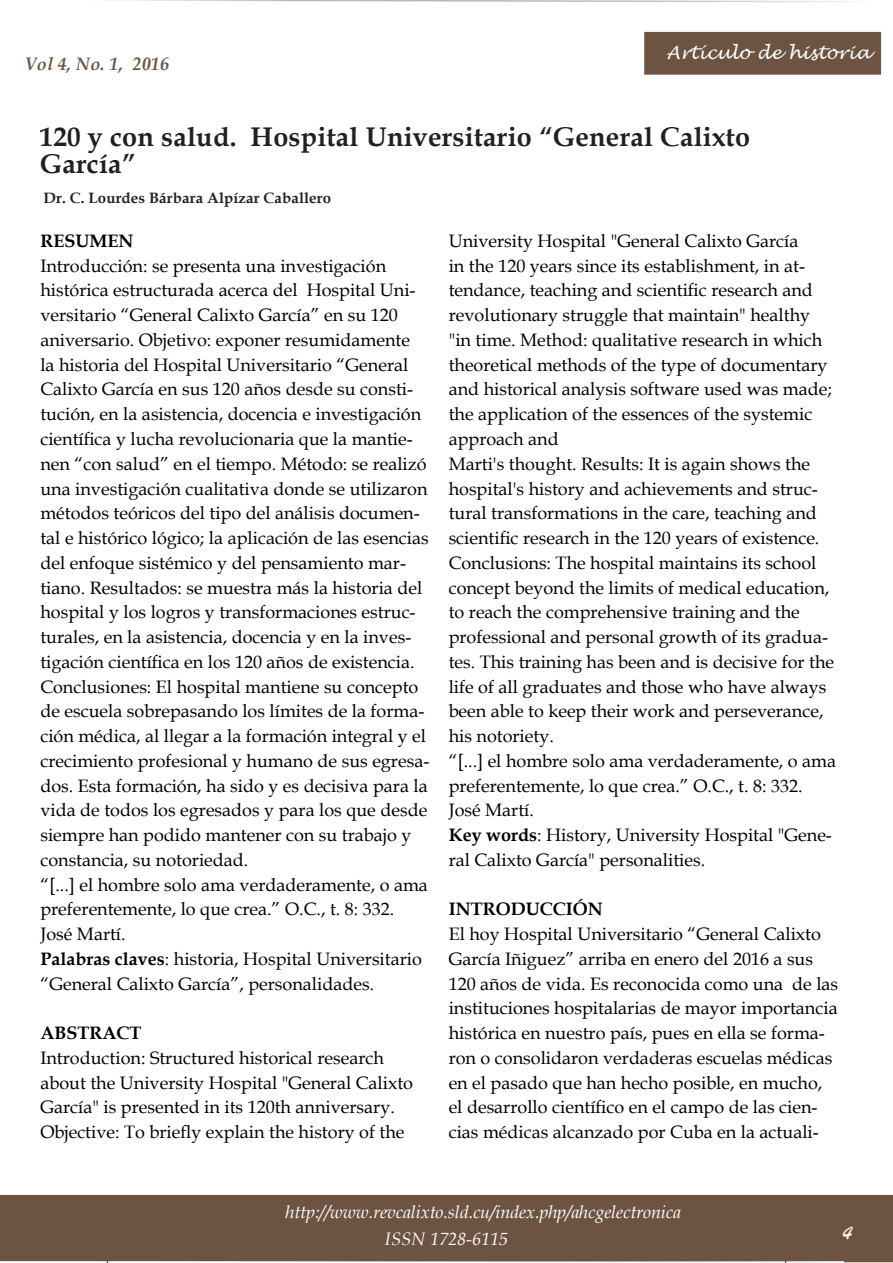
<style>
.page{position:relative;width:893px;height:1263px;background:#fff}
.page>*{position:absolute;margin:0;border:0;box-sizing:border-box;transform-origin:0 0}
.t1{font:700 27px/27px "Book Antiqua";letter-spacing:.01em;color:#231f20}
.t2{font:21px "Brush Script";color:#fff}
.t3{font:18px/24.8px "Book Antiqua";color:#000}
.t4{font:italic 18px/27px "Book Antiqua";letter-spacing:-.005em;color:#fff}
.t5{font:700 18px "Book Antiqua";color:#000}
.t6{font:italic 18px "Lucida Handwriting";letter-spacing:.01em;color:#fff}
.t7{font:italic 700 18px "Book Antiqua";letter-spacing:.01em;color:#6d5442}
.t8{font:700 15px "Book Antiqua";letter-spacing:.01em;color:#231f20}
.s1{font-weight:700}
</style>
<div class="page">
<div style="left:0;top:1195px;width:893px;height:66px;background:#6d5442"></div>
<svg style="left:107px;top:1258px;width:679px;height:5px"></svg>
<svg style="left:844px;top:1199px;width:49px;height:63px"></svg>
<div style="left:644px;top:32px;width:237px;height:43px;background:#6d5442;border:2px solid #6d5442"></div>
<div style="left:830px;top:1225px;width:49px;height:31px;background:#6d5442"></div>
<p class="t7" style="left:25px;top:52px;width:146px">Vol 4, No. 1, 2016</p>
<p class="t6" style="left:666px;top:42px;width:205px">Artículo de historia</p>
<h1 class="t1" style="left:40px;top:123px;width:712px">120 y con salud. Hospital Universitario “General Calixto<br>García”</h1>
<p class="t8" style="left:44px;top:188px;width:289px">Dr. C. Lourdes Bárbara Alpízar Caballero</p>
<p class="t5" style="left:40px;top:229px;width:94px">RESUMEN</p>
<p class="t3" style="left:40px;top:253px;width:390px">Introducción: se presenta una investigación histórica estructurada acerca del Hospital Uni&shy;versitario “General Calixto García” en su 120 aniversario. Objetivo: exponer resumidamente<br>la historia del Hospital Universitario “General Calixto García en sus 120 años desde su consti&shy;tución, en la asistencia, docencia e investigación científica y lucha revolucionaria que la mantie&shy;nen “con salud” en el tiempo. Método: se realizó una investigación cualitativa donde se utilizaron métodos teóricos del tipo del análisis documen&shy;tal e histórico lógico; la aplicación de las esencias del enfoque sistémico y del pensamiento mar&shy;tiano. Resultados: se muestra más la historia del hospital y los logros y transformaciones estruc&shy;turales, en la asistencia, docencia y en la inves&shy;tigación científica en los 120 años de existencia.<br>Conclusiones: El hospital mantiene su concepto de escuela sobrepasando los límites de la forma&shy;ción médica, al llegar a la formación integral y el crecimiento profesional y humano de sus egresa&shy;dos. Esta formación, ha sido y es decisiva para la vida de todos los egresados y para los que desde siempre han podido mantener con su trabajo y constancia, su notoriedad.<br>“[...] el hombre solo ama verdaderamente, o ama preferentemente, lo que crea.” O.C., t. 8: 332.<br>José Martí.<br><span class="s1">Palabras claves</span>: historia, Hospital Universitario “General Calixto García”, personalidades.</p>
<p class="t5" style="left:40px;top:1021px;width:103px">ABSTRACT</p>
<p class="t3" style="left:40px;top:1045px;width:374px">Introduction: Structured historical research about the University Hospital "General Calixto García" is presented in its 120th anniversary.<br>Objective: To briefly explain the history of the</p>
<p class="t3" style="left:449px;top:228px;width:389px">University Hospital "General Calixto García<br>in the 120 years since its establishment, in at&shy;tendance, teaching and scientific research and revolutionary struggle that maintain" healthy "in time. Method: qualitative research in which theoretical methods of the type of documentary and historical analysis software used was made; the application of the essences of the systemic approach and<br>Marti's thought. Results: It is again shows the hospital's history and achievements and struc&shy;tural transformations in the care, teaching and scientific research in the 120 years of existence.<br>Conclusions: The hospital maintains its school concept beyond the limits of medical education, to reach the comprehensive training and the professional and personal growth of its gradua&shy;tes. This training has been and is decisive for the life of all graduates and those who have always been able to keep their work and perseverance, his notoriety.<br>“[...] el hombre solo ama verdaderamente, o ama preferentemente, lo que crea.” O.C., t. 8: 332.<br>José Martí.<br><span class="s1">Key words</span>: History, University Hospital "Gene&shy;ral Calixto García" personalities.</p>
<p class="t5" style="left:449px;top:897px;width:155px">INTRODUCCIÓN</p>
<p class="t3" style="left:449px;top:921px;width:391px">El hoy Hospital Universitario “General Calixto García Iñiguez” arriba en enero del 2016 a sus 120 años de vida. Es reconocida como una de las instituciones hospitalarias de mayor importancia histórica en nuestro país, pues en ella se forma&shy;ron o consolidaron verdaderas escuelas médicas en el pasado que han hecho posible, en mucho, el desarrollo científico en el campo de las cien&shy;cias médicas alcanzado por Cuba en la actuali-</p>
<p class="t4" style="left:385px;top:1198px;width:298px;text-indent:-99px">http://www.revcalixto.sld.cu/index.php/ahcgelectronica<br>ISSN 1728-6115</p>
<p class="t2" style="left:843px;top:1222px;width:17px">4#</p>
</div>
